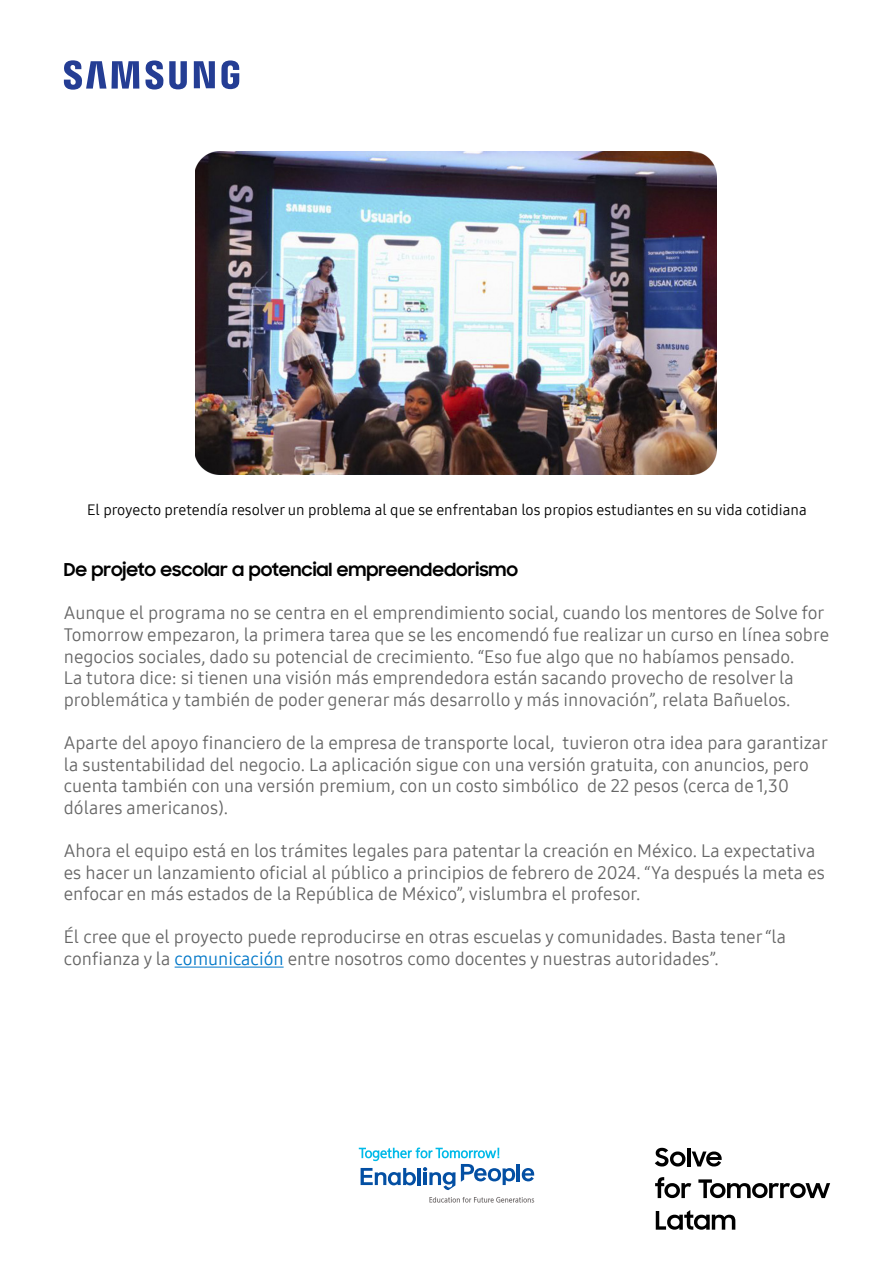
<style>
.page{position:relative;width:893px;height:1263px;background:#fff}
.page>*{position:absolute;margin:0;border:0;box-sizing:border-box;transform-origin:0 0}
.texto_corrido{font:18px/21.6px "Samsung One 400";color:#666}
.t1{font:700 18px "Samsung Sharp Sans";color:#000}
.Legenda{font:15px "Samsung One 400";color:#000}
.s1{color:#0077c8}
</style>
<div class="page">
<svg style="left:64px;top:60px;width:175px;height:30px"></svg>
<svg style="left:655px;top:1148px;width:30px;height:18px"></svg>
<hr style="left:687px;top:1147px;width:3px;height:19px;background:#000">
<svg style="left:692px;top:1151px;width:30px;height:15px"></svg>
<svg style="left:655px;top:1177px;width:36px;height:21px"></svg>
<svg style="left:698px;top:1179px;width:132px;height:19px"></svg>
<svg style="left:656px;top:1210px;width:79px;height:20px"></svg>
<hr style="left:517px;top:1164px;width:3px;height:17px;background:#034fa3">
<svg style="left:522px;top:1168px;width:12px;height:13px"></svg>
<svg style="left:429px;top:1197px;width:105px;height:5px"></svg>
<svg style="left:359px;top:1147px;width:156px;height:43px"></svg>
<hr style="left:175px;top:967px;width:109px;height:1px;background:#0077c8">
<img style="left:195px;top:152px;width:521px;height:323px">
<p class="Legenda" style="left:87px;top:500px;width:721px">El proyecto pretendía resolver un problema al que se enfrentaban los propios estudiantes en su vida cotidiana</p>
<h2 class="t1" style="left:64px;top:556px;width:456px">De projeto escolar a potencial empreendedorismo</h2>
<p class="texto_corrido" style="left:64px;top:602px;width:767px">Aunque el programa no se centra en el emprendimiento social, cuando los mentores de Solve for Tomorrow empezaron, la primera tarea que se les encomendó fue realizar un curso en línea sobre negocios sociales, dado su potencial de crecimiento. “Eso fue algo que no habíamos pensado.<br>La tutora dice: si tienen una visión más emprendedora están sacando provecho de resolver la problemática y también de poder generar más desarrollo y más innovación”, relata Bañuelos.</p>
<p class="texto_corrido" style="left:64px;top:732px;width:766px">Aparte del apoyo financiero de la empresa de transporte local, tuvieron otra idea para garantizar la sustentabilidad del negocio. La aplicación sigue con una versión gratuita, con anuncios, pero cuenta también con una versión premium, con un costo simbólico de 22 pesos (cerca de 1,30 dólares americanos).</p>
<p class="texto_corrido" style="left:64px;top:840px;width:762px">Ahora el equipo está en los trámites legales para patentar la creación en México. La expectativa es hacer un lanzamiento oficial al público a principios de febrero de 2024. “Ya después la meta es enfocar en más estados de la República de México”, vislumbra el profesor.</p>
<p class="texto_corrido" style="left:64px;top:926px;width:724px">Él cree que el proyecto puede reproducirse en otras escuelas y comunidades. Basta tener “la confianza y la <span class="s1">comunicación</span> entre nosotros como docentes y nuestras autoridades”.</p>
</div>
